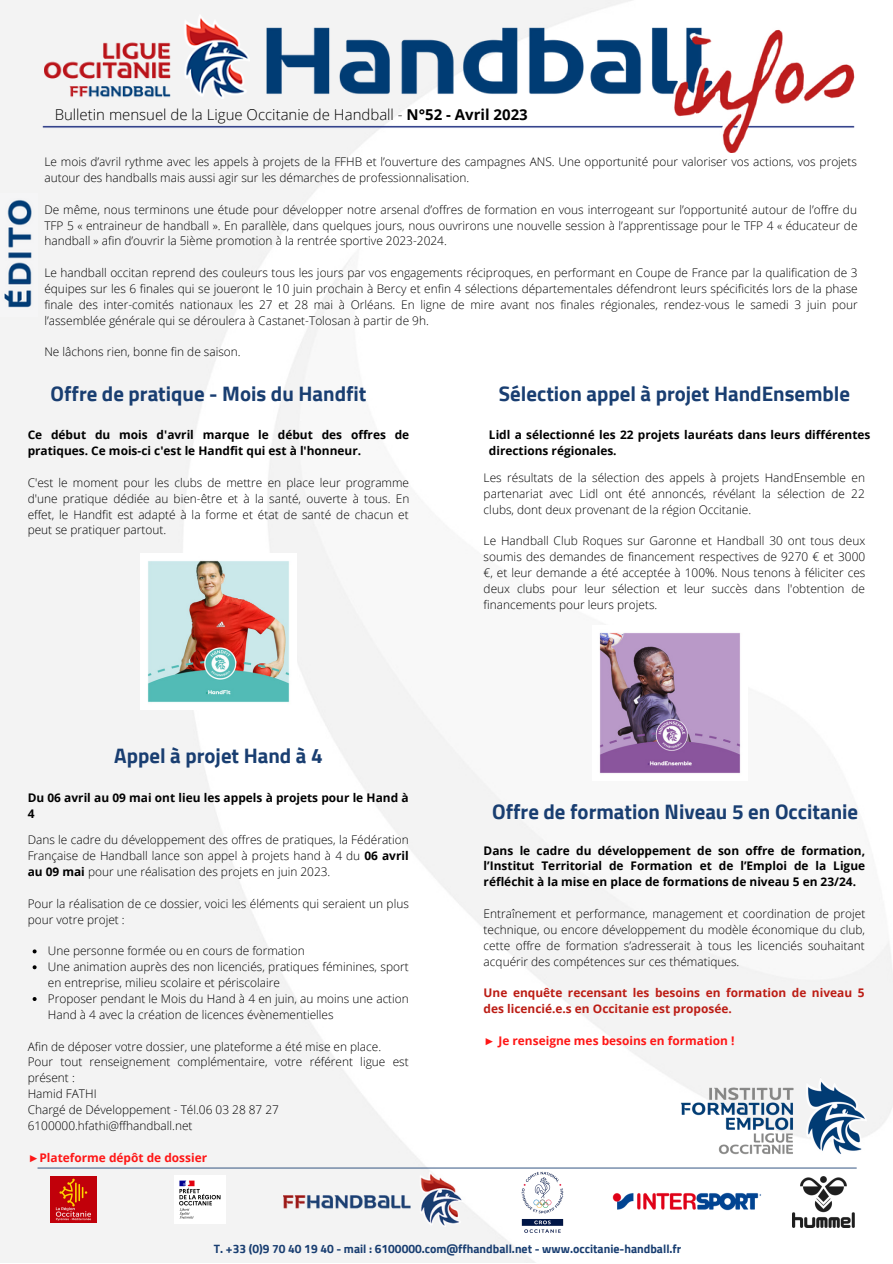
<style>
.page{position:relative;width:893px;height:1264px;background:#fff}
.page>*{position:absolute;margin:0;border:0;box-sizing:border-box;transform-origin:0 0}
.t1{font:700 20.85px "Cairo";color:#193e71}
.t2{font:300 15px "Open Sans";color:#000}
.t3{font:700 12px "Cairo";color:#193e71}
.t4{font:300 11.85px/15.9px "Open Sans";color:#000;text-align:justify}
.t5{font:700 11.85px/15.9px "Open Sans";color:#000}
.t6{font:700 11.85px/15.9px "Open Sans";color:#bc1d15}
.t7{font:700 11.85px "Open Sans";color:#ff1616}
.s1{font-weight:700}
.s2{font-family:"Liberation Serif"}
</style>
<div class="page">
<img style="left:1px;top:0;width:891px;height:1262px">
<img style="left:38px;top:15px;width:820px;height:138px">
<div style="left:5px;top:0;width:244px;height:98px;background:#f3f3f3"></div>
<img style="left:44px;top:15px;width:205px;height:84px">
<svg style="left:38px;top:1167px;width:818px;height:1px"></svg>
<img style="left:612px;top:1192px;width:149px;height:18px">
<img style="left:283px;top:1171px;width:179px;height:55px">
<img style="left:482px;top:1160px;width:121px;height:85px">
<img style="left:51px;top:1176px;width:46px;height:46px">
<img style="left:792px;top:1176px;width:62px;height:51px">
<img style="left:174px;top:1175px;width:52px;height:48px">
<img style="left:140px;top:553px;width:156px;height:156px">
<img style="left:676px;top:1068px;width:194px;height:91px">
<img style="left:592px;top:625px;width:155px;height:155px">
<svg style="left:33px;top:949px;width:4px;height:4px"></svg>
<svg style="left:33px;top:965px;width:4px;height:4px"></svg>
<svg style="left:33px;top:997px;width:4px;height:4px"></svg>
<img style="left:1px;top:194px;width:37px;height:122px">
<p class="t2" style="left:55px;top:104px;width:474px">Bulletin mensuel de la Ligue Occitanie de Handball - <span class="s1">N°52 - Avril 2023</span></p>
<p class="t4" style="left:44px;top:154px;width:814px">Le mois d’avril rythme avec les appels à projets de la FFHB et l’ouverture des campagnes ANS. Une opportunité pour valoriser vos actions, vos projets autour des handballs mais aussi agir sur les démarches de professionnalisation.</p>
<p class="t4" style="left:44px;top:201px;width:814px">De même, nous terminons une étude pour développer notre arsenal d’offres de formation en vous interrogeant sur l’opportunité autour de l’offre du TFP 5 « entraineur de handball ». En parallèle, dans quelques jours, nous ouvrirons une nouvelle session à l’apprentissage pour le TFP 4 « éducateur de handball » afin d’ouvrir la 5ième promotion à la rentrée sportive 2023-2024.</p>
<p class="t4" style="left:44px;top:264px;width:814px">Le handball occitan reprend des couleurs tous les jours par vos engagements réciproques, en performant en Coupe de France par la qualification de 3 équipes sur les 6 finales qui se joueront le 10 juin prochain à Bercy et enfin 4 sélections départementales défendront leurs spécificités lors de la phase finale des inter-comités nationaux les 27 et 28 mai à Orléans. En ligne de mire avant nos finales régionales, rendez-vous le samedi 3 juin pour l’assemblée générale qui se déroulera à Castanet-Tolosan à partir de 9h.</p>
<p class="t4" style="left:44px;top:344px;width:198px">Ne lâchons rien, bonne fin de saison.</p>
<h1 class="t1" style="left:51px;top:382px;width:317px">Offre de pratique - Mois du Handfit</h1>
<p class="t5" style="left:28px;top:427px;width:383px">Ce début du mois d'avril marque le début des offres de pratiques. Ce mois-ci c'est le Handfit qui est à l'honneur.</p>
<p class="t4" style="left:28px;top:474px;width:383px">C'est le moment pour les clubs de mettre en place leur programme d'une pratique dédiée au bien-être et à la santé, ouverte à tous. En effet, le Handfit est adapté à la forme et état de santé de chacun et peut se pratiquer partout.</p>
<h1 class="t1" style="left:114px;top:744px;width:210px">Appel à projet Hand à 4</h1>
<p class="t5" style="left:28px;top:789px;width:382px">Du 06 avril au 09 mai ont lieu les appels à projets pour le Hand à<br>4</p>
<p class="t4" style="left:28px;top:831px;width:383px">Dans le cadre du développement des offres de pratiques, la Fédération Française de Handball lance son appel à projets hand à 4 du <span class="s1">06 avril au 09 mai</span> pour une réalisation des projets en juin 2023.</p>
<p class="t4" style="left:28px;top:895px;width:383px">Pour la réalisation de ce dossier, voici les éléments qui seraient un plus pour votre projet :</p>
<p class="t4" style="left:48px;top:942px;width:362px;text-align:left">Une personne formée ou en cours de formation<br>Une animation auprès des non licenciés, pratiques féminines, sport en entreprise, milieu scolaire et périscolaire<br>Proposer pendant le Mois du Hand à 4 en juin, au moins une action Hand à 4 avec la création de licences évènementielles</p>
<p class="t4" style="left:28px;top:1038px;width:382px;text-align:left">Afin de déposer votre dossier, une plateforme a été mise en place.<br>Pour tout renseignement complémentaire, votre référent ligue est présent :<br>Hamid FATHI<br>Chargé de Développement - Tél.06 03 28 87 27<br>6100000.hfathi@ffhandball.net</p>
<p class="t7" style="left:28px;top:1148px;width:181px"><span class="s2">►</span>Plateforme dépôt de dossier</p>
<h1 class="t1" style="left:499px;top:382px;width:353px">Sélection appel à projet HandEnsemble</h1>
<p class="t5" style="left:489px;top:427px;width:383px">Lidl a sélectionné les 22 projets lauréats dans leurs différentes directions régionales.</p>
<p class="t4" style="left:483px;top:469px;width:383px">Les résultats de la sélection des appels à projets HandEnsemble en partenariat avec Lidl ont été annoncés, révélant la sélection de 22 clubs, dont deux provenant de la région Occitanie.</p>
<p class="t4" style="left:483px;top:533px;width:383px">Le Handball Club Roques sur Garonne et Handball 30 ont tous deux soumis des demandes de financement respectives de 9270 € et 3000 €, et leur demande a été acceptée à 100%. Nous tenons à féliciter ces deux clubs pour leur sélection et leur succès dans l'obtention de financements pour leurs projets.</p>
<h1 class="t1" style="left:492px;top:800px;width:367px">Offre de formation Niveau 5 en Occitanie</h1>
<p class="t5" style="left:483px;top:842px;width:383px;text-align:justify">Dans le cadre du développement de son offre de formation, l’Institut Territorial de Formation et de l’Emploi de la Ligue réfléchit à la mise en place de formations de niveau 5 en 23/24.</p>
<p class="t4" style="left:483px;top:905px;width:383px">Entraînement et performance, management et coordination de projet technique, ou encore développement du modèle économique du club, cette offre de formation s’adresserait à tous les licenciés souhaitant acquérir des compétences sur ces thématiques.</p>
<p class="t6" style="left:483px;top:984px;width:382px">Une enquête recensant les besoins en formation de niveau 5 des licencié.e.s en Occitanie est proposée.</p>
<p class="t7" style="left:483px;top:1032px;width:252px"><span class="s2">►</span> Je renseigne mes besoins en formation !</p>
<p class="t3" style="left:214px;top:1241px;width:469px">T. +33 (0)9 70 40 19 40 - mail : 6100000.com@ffhandball.net - www.occitanie-handball.fr</p>
</div>
